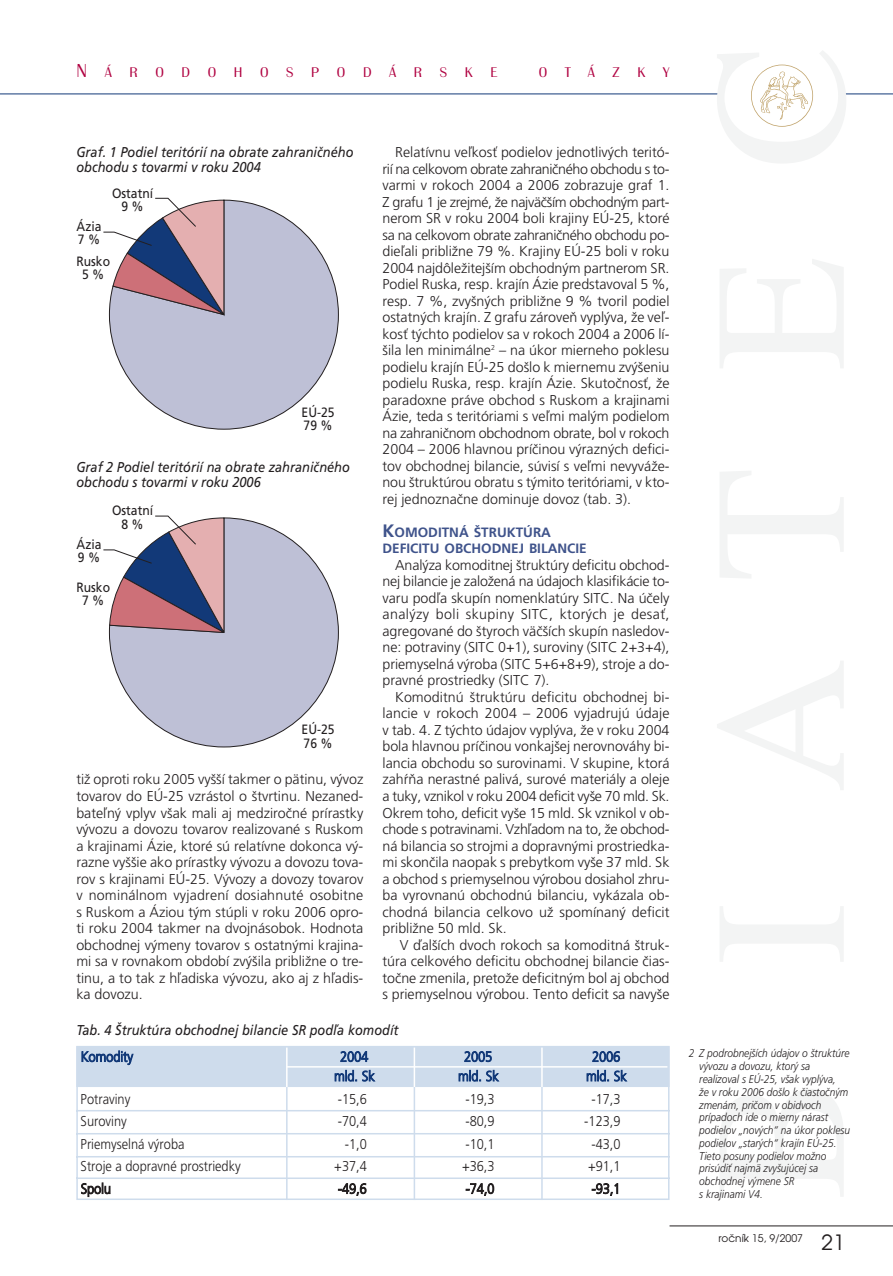
<style>
.page{position:relative;width:893px;height:1276px;background:#fff}
.page>*{position:absolute;margin:0;border:0;box-sizing:border-box;transform-origin:0 0}
.t1{font:21px "Avant Garde CE";color:#231f20}
.t2{font:300 14.7px "Britannic TCE";letter-spacing:1.145em;color:#b00241;scale:1.05 1}
.t3{font:300 14.25px/16.5px "Frutiger CE";color:#231f20;text-align:justify}
.t4{font:italic 14.25px/15.8px "Frutiger CE";color:#231f20;scale:.9 1}
.t5{font:300 14.25px "Frutiger CE";color:#231f20;scale:.9 1}
.t6{font:300 14.25px "Frutiger CE";letter-spacing:-.01em;color:#123978;scale:.9 1}
.t7{font:13.5px/13.5px "Frutiger CE";color:#231f20;scale:.9 1}
.t8{font:700 13.5px/16.5px "Frutiger CE";color:#3f538b}
.t9{font:italic 300 11.25px/12.8px "Frutiger CE";color:#231f20;scale:.9 1}
.t10{font:10.5px "Avant Garde CE";color:#231f20}
.s1{font-size:19.5px}
.s2{font-size:18px}
</style>
<div class="page">
<hr style="left:0;top:94px;width:893px;height:1px;background:#123978">
<hr style="left:669px;top:1225px;width:224px;height:1px;background:#231f20">
<div style="left:723px;top:85px;width:119px;height:17px;background:#fff;border-radius:50%"></div>
<svg style="left:751px;top:65px;width:62px;height:62px"></svg>
<svg style="left:109px;top:200px;width:230px;height:230px"></svg>
<svg style="left:103px;top:198px;width:124px;height:118px"></svg>
<div style="left:109px;top:518px;width:229px;height:229px;background:#bec0d6;border-radius:114px"></div>
<svg style="left:103px;top:515px;width:123px;height:119px"></svg>
<svg style="left:76px;top:1046px;width:594px;height:154px"></svg>
<hr style="left:541px;top:1086px;width:2px;height:114px;background:#cedcec">
<hr style="left:541px;top:1047px;width:2px;height:40px;background:#fff">
<hr style="left:414px;top:1086px;width:1px;height:114px;background:#cedcec">
<hr style="left:414px;top:1047px;width:1px;height:40px;background:#fff">
<hr style="left:286px;top:1086px;width:2px;height:114px;background:#cedcec">
<hr style="left:286px;top:1047px;width:2px;height:40px;background:#fff">
<hr style="left:287px;top:1066px;width:380px;height:1px;background:#fff">
<p class="t2" style="left:77px;top:66px;width:402px"><span class="s1">N</span>ÁRODOHOSPODÁRSKE</p>
<p class="t2" style="left:539px;top:66px;width:126px">OTÁZKY</p>
<p class="t4" style="left:76px;top:144px;width:309px">Graf. 1 Podiel teritórií na obrate zahraniãného obchodu s tovarmi v roku 2004</p>
<p class="t7" style="left:77px;top:220px;width:29px">Ázia<br>7 %</p>
<p class="t7" style="left:112px;top:187px;width:47px;text-align:center">Ostatní<br>9 %</p>
<p class="t7" style="left:76px;top:255px;width:39px;text-align:center">Rusko<br>5 %</p>
<p class="t7" style="left:302px;top:406px;width:38px">EÚ-25<br>79 %</p>
<p class="t4" style="left:76px;top:459px;width:306px">Graf 2 Podiel teritórií na obrate zahraniãného obchodu s tovarmi v roku 2006</p>
<p class="t7" style="left:77px;top:538px;width:29px">Ázia<br>9 %</p>
<p class="t7" style="left:112px;top:504px;width:47px;text-align:center">Ostatní<br>8 %</p>
<p class="t7" style="left:76px;top:581px;width:39px;text-align:center">Rusko<br>7 %</p>
<p class="t7" style="left:302px;top:723px;width:38px">EÚ-25<br>76 %</p>
<p class="t3" style="left:76px;top:772px;width:289px">tiÏ oproti roku 2005 vy‰‰í takmer o pätinu, v˘voz tovarov do EÚ-25 vzrástol o ‰tvrtinu. Nezaned&shy;bateºn˘ vplyv v‰ak mali aj medziroãné prírastky v˘vozu a dovozu tovarov realizované s Ruskom a krajinami Ázie, ktoré sú relatívne dokonca v˘- razne vy‰‰ie ako prírastky v˘vozu a dovozu tova&shy;rov s krajinami EÚ-25. V˘vozy a dovozy tovarov v nominálnom vyjadrení dosiahnuté osobitne s Ruskom a Áziou t˘m stúpli v roku 2006 opro&shy;ti roku 2004 takmer na dvojnásobok. Hodnota obchodnej v˘meny tovarov s ostatn˘mi krajina&shy;mi sa v rovnakom období zv˘‰ila pribliÏne o tre&shy;tinu, a to tak z hºadiska v˘vozu, ako aj z hºadis&shy;ka dovozu.</p>
<p class="t3" style="left:382px;top:145px;width:289px;text-indent:13px">Relatívnu veºkosÈ podielov jednotliv˘ch teritó&shy;rií na celkovom obrate zahraniãného obchodu s to&shy;varmi v rokoch 2004 a 2006 zobrazuje graf 1.<br>Z grafu 1 je zrejmé, Ïe najväã‰ím obchodn˘m part&shy;nerom SR v roku 2004 boli krajiny EÚ-25, ktoré sa na celkovom obrate zahraniãného obchodu po&shy;dieºali pribliÏne 79 %. Krajiny EÚ-25 boli v roku 2004 najdôleÏitej‰ím obchodn˘m partnerom SR.<br>Podiel Ruska, resp. krajín Ázie predstavoval 5 %, resp. 7 %, zvy‰n˘ch pribliÏne 9 % tvoril podiel ostatn˘ch krajín. Z grafu zároveÀ vypl˘va, Ïe veº&shy;kosÈ t˘chto podielov sa v rokoch 2004 a 2006 lí-‰ila len minimálne<sup>2</sup> – na úkor mierneho poklesu podielu krajín EÚ-25 do‰lo k miernemu zv˘‰eniu podielu Ruska, resp. krajín Ázie. SkutoãnosÈ, Ïe paradoxne práve obchod s Ruskom a krajinami Ázie, teda s teritóriami s veºmi mal˘m podielom na zahraniãnom obchodnom obrate, bol v rokoch 2004 – 2006 hlavnou príãinou v˘razn˘ch defici&shy;tov obchodnej bilancie, súvisí s veºmi nevyváÏe&shy;nou ‰truktúrou obratu s t˘mito teritóriami, v kto&shy;rej jednoznaãne dominuje dovoz (tab. 3).</p>
<p class="t8" style="left:382px;top:524px;width:206px"><span class="s2">K</span>OMODITNÁ ·TRUKTÚRA<br>DEFICITU OBCHODNEJ BILANCIE</p>
<p class="t3" style="left:382px;top:557px;width:289px;text-indent:13px">Anal˘za komoditnej ‰truktúry deficitu obchod&shy;nej bilancie je zaloÏená na údajoch klasifikácie to&shy;varu podºa skupín nomenklatúry SITC. Na úãely anal˘zy boli skupiny SITC, ktor˘ch je desaÈ, agregované do ‰tyroch väã‰ích skupín nasledov&shy;ne: potraviny (SITC 0+1), suroviny (SITC 2+3+4), priemyselná v˘roba (SITC 5+6+8+9), stroje a do&shy;pravné prostriedky (SITC 7).</p>
<p class="t3" style="left:382px;top:689px;width:289px;text-indent:13px">Komoditnú ‰truktúru deficitu obchodnej bi&shy;lancie v rokoch 2004 – 2006 vyjadrujú údaje v tab. 4. Z t˘chto údajov vypl˘va, Ïe v roku 2004 bola hlavnou príãinou vonkaj‰ej nerovnováhy bi&shy;lancia obchodu so surovinami. V skupine, ktorá zah⁄Àa nerastné palivá, surové materiály a oleje a tuky, vznikol v roku 2004 deficit vy‰e 70 mld. Sk.<br>Okrem toho, deficit vy‰e 15 mld. Sk vznikol v ob&shy;chode s potravinami. Vzhºadom na to, Ïe obchod&shy;ná bilancia so strojmi a dopravn˘mi prostriedka&shy;mi skonãila naopak s prebytkom vy‰e 37 mld. Sk a obchod s priemyselnou v˘robou dosiahol zhru&shy;ba vyrovnanú obchodnú bilanciu, vykázala ob&shy;chodná bilancia celkovo uÏ spomínan˘ deficit pribliÏne 50 mld. Sk.</p>
<p class="t3" style="left:382px;top:937px;width:289px;text-indent:17px">V ìal‰ích dvoch rokoch sa komoditná ‰truk&shy;túra celkového deficitu obchodnej bilancie ãias&shy;toãne zmenila, pretoÏe deficitn˘m bol aj obchod s priemyselnou v˘robou. Tento deficit sa navy‰e</p>
<p class="t4" style="left:76px;top:1022px;width:360px">Tab. 4 ·truktúra obchodnej bilancie SR podºa komodít</p>
<p class="t6" style="left:81px;top:1049px;width:60px">Komodity</p>
<p class="t6" style="left:340px;top:1049px;width:33px">2004</p>
<p class="t6" style="left:464px;top:1049px;width:33px">2005</p>
<p class="t6" style="left:592px;top:1049px;width:33px">2006</p>
<p class="t6" style="left:334px;top:1069px;width:47px">mld. Sk</p>
<p class="t6" style="left:458px;top:1069px;width:47px">mld. Sk</p>
<p class="t6" style="left:586px;top:1069px;width:47px">mld. Sk</p>
<p class="t5" style="left:81px;top:1092px;width:57px">Potraviny</p>
<p class="t5" style="left:338px;top:1092px;width:34px">-15,6</p>
<p class="t5" style="left:465px;top:1092px;width:34px">-19,3</p>
<p class="t5" style="left:591px;top:1092px;width:34px">-17,3</p>
<p class="t5" style="left:81px;top:1114px;width:53px">Suroviny</p>
<p class="t5" style="left:338px;top:1114px;width:34px">-70,4</p>
<p class="t5" style="left:465px;top:1114px;width:34px">-80,9</p>
<p class="t5" style="left:584px;top:1114px;width:42px">-123,9</p>
<p class="t5" style="left:81px;top:1137px;width:117px">Priemyselná v˘roba</p>
<p class="t5" style="left:345px;top:1137px;width:26px">-1,0</p>
<p class="t5" style="left:465px;top:1137px;width:34px">-10,1</p>
<p class="t5" style="left:591px;top:1137px;width:34px">-43,0</p>
<p class="t5" style="left:81px;top:1159px;width:180px">Stroje a dopravné prostriedky</p>
<p class="t5" style="left:334px;top:1159px;width:38px">+37,4</p>
<p class="t5" style="left:462px;top:1159px;width:38px">+36,3</p>
<p class="t5" style="left:588px;top:1159px;width:38px">+91,1</p>
<p class="t5" style="left:81px;top:1181px;width:35px">Spolu</p>
<p class="t5" style="left:338px;top:1181px;width:34px">-49,6</p>
<p class="t5" style="left:466px;top:1181px;width:34px">-74,0</p>
<p class="t5" style="left:592px;top:1181px;width:34px">-93,1</p>
<p class="t9" style="left:699px;top:1047px;width:169px;text-indent:-11px">2 Z podrobnej‰ích údajov o ‰truktúre v˘vozu a dovozu, ktor˘ sa realizoval s EÚ-25, v‰ak vypl˘va,<br>Ïe v roku 2006 do‰lo k ãiastoãn˘m zmenám, priãom v obidvoch prípadoch ide o mierny nárast podielov „nov˘ch“ na úkor poklesu podielov „star˘ch“ krajín EÚ-25.<br>Tieto posuny podielov moÏno prisúdiÈ najmä zvy‰ujúcej sa obchodnej v˘mene SR<br>s krajinami V4.</p>
<p class="t10" style="left:718px;top:1233px;width:86px">roãník 15, 9/2007</p>
<h1 class="t1" style="left:821px;top:1232px;width:25px">21</h1>
</div>
